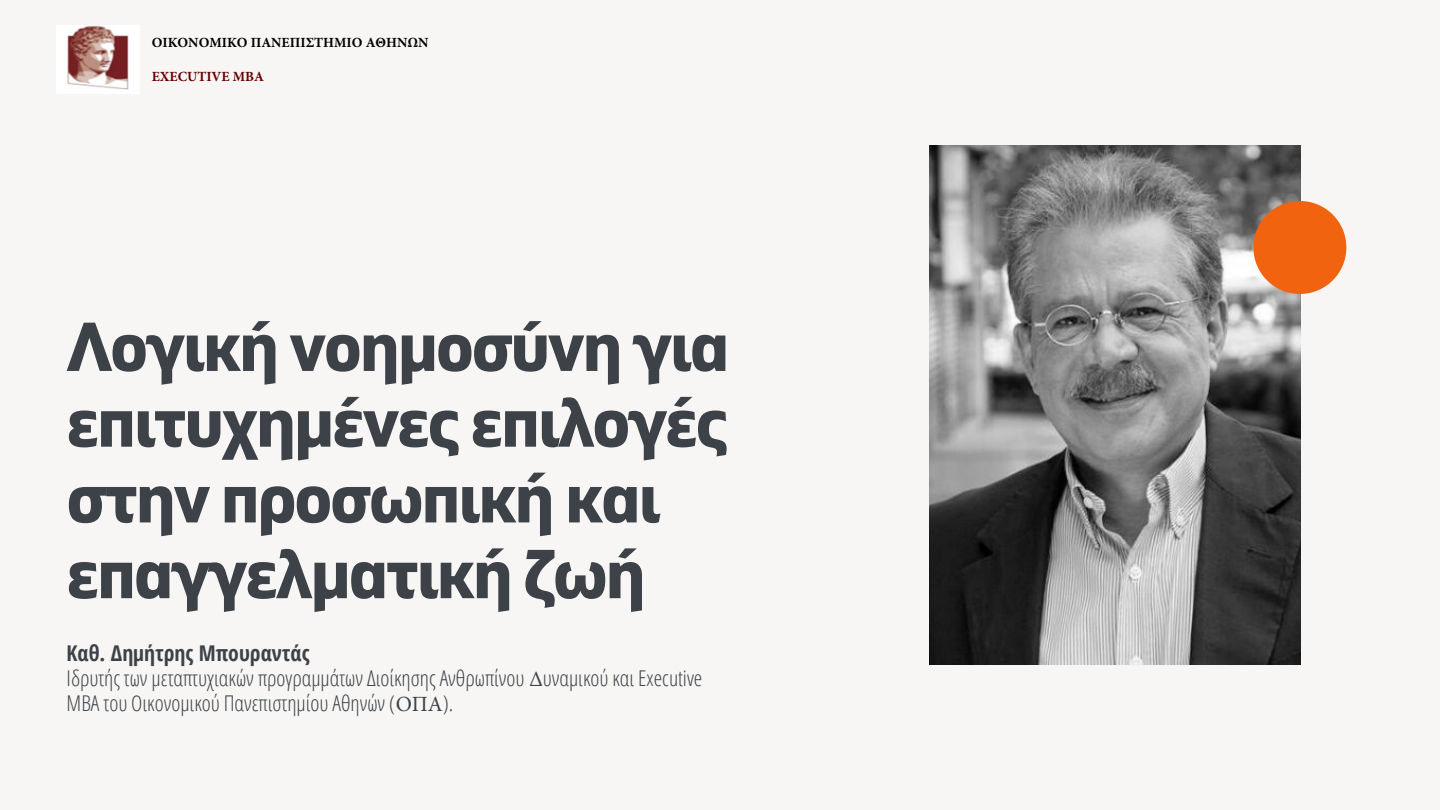
<style>
.page{position:relative;width:1440px;height:810px;background:#f7f6f4}
.page>*{position:absolute;margin:0;border:0;box-sizing:border-box;transform-origin:0 0}
.t1{font:700 69px/75.7px "Gilam";letter-spacing:-.03em;color:#3d4248}
.t2{font:300 21.7px/25.3px "Open Sans Condensed";color:#3d4248}
.t3{font:700 14px "Minion Pro";color:#000}
.t4{font:700 14px "Minion Pro";color:#600}
.s1{font-weight:700}
.s2{font-family:"Minion Pro";font-weight:400}
</style>
<div class="page">
<img style="left:929px;top:145px;width:371px;height:519px">
<div style="left:1253px;top:201px;width:93px;height:93px;background:#f1630f;border-radius:50%"></div>
<img style="left:57px;top:25px;width:82px;height:69px">
<p class="t3" style="left:152px;top:33px;width:278px">ΟΙΚΟΝΟΜΙΚΟ ΠΑΝΕΠΙΣΤΗΜΙΟ ΑΘΗΝΩΝ</p>
<p class="t4" style="left:152px;top:66px;width:114px">EXECUTIVE MBA</p>
<p class="t1" style="left:67px;top:312px;width:664px">Λογική νοημοσύνη για επιτυχημένες επιλογές στην προσωπική και επαγγελματική ζωή</p>
<p class="t2" style="left:67px;top:640px;width:637px"><span class="s1">Καθ. Δημήτρης Μπουραντάς<br></span>Iδρυτής των μεταπτυχιακών προγραμμάτων Διοίκησης Ανθρωπίνου <span class="s2">Δ</span>υναμικού και Executive<br>MBA του Οικονομικού Πανεπιστημίου Αθηνών (<span class="s2">ΟΠΑ</span>).</p>
</div>
